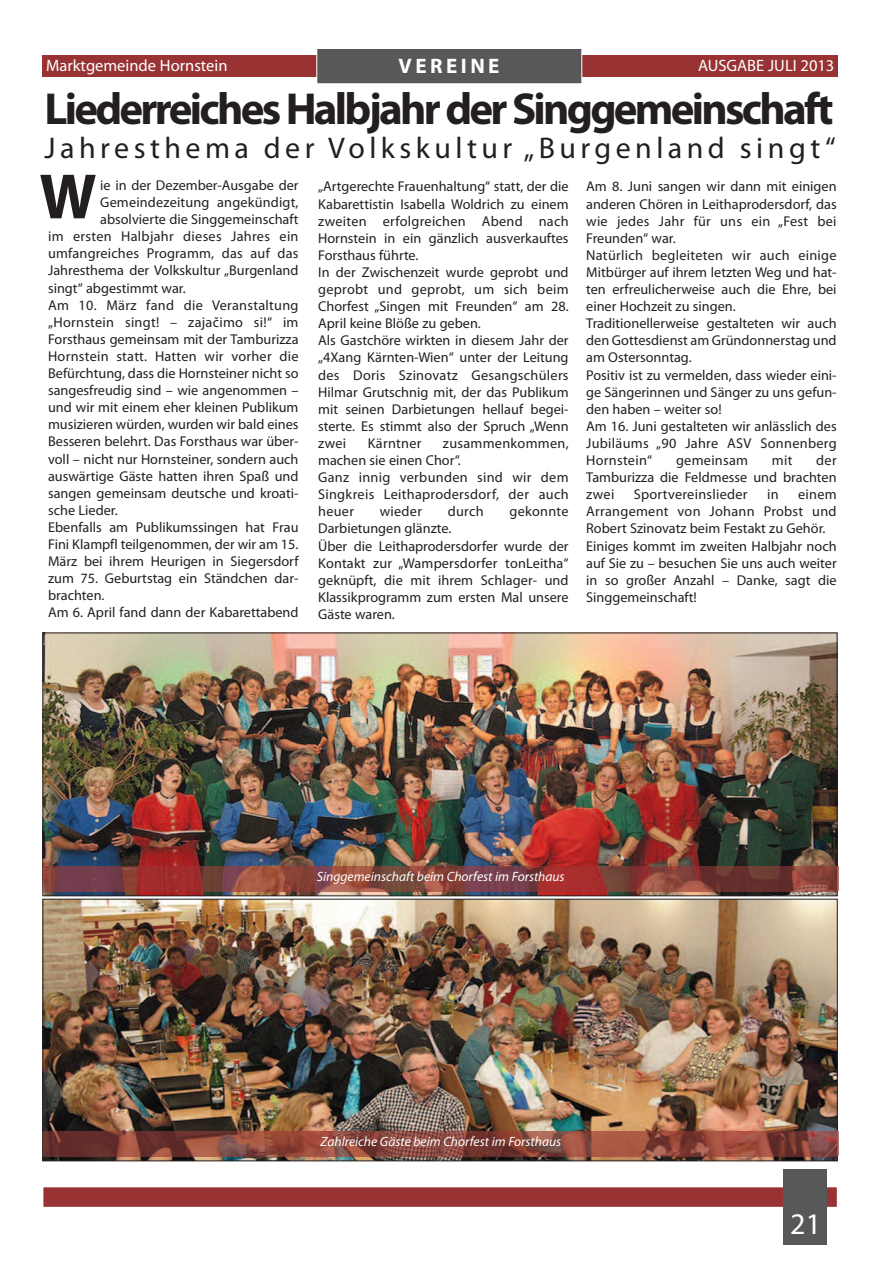
<style>
.page{position:relative;width:893px;height:1263px;background:#fff}
.page>*{position:absolute;margin:0;border:0;box-sizing:border-box;transform-origin:0 0}
.t1{font:700 64.5px "Myriad Pro";color:#231f20}
.t2{font:700 45px "Myriad Pro";letter-spacing:-.06em;color:#231f20}
.t3{font:30px "Myriad Pro";letter-spacing:.15em;color:#231f20}
.t4{font:30px "Myriad Pro";color:#fff}
.t5{font:700 21px "Myriad Pro";letter-spacing:.165em;color:#fff}
.t6{font:16.5px "Myriad Pro";color:#fff}
.t7{font:14.25px/17.1px "Myriad Pro";color:#231f20}
.t8{font:14.25px/17.1px "Myriad Pro";letter-spacing:.02em;color:#231f20}
.t9{font:italic 13.5px "Myriad Pro";color:#fff}
</style>
<div class="page">
<div style="left:43px;top:55px;width:795px;height:22px;background:#993233"></div>
<div style="left:43px;top:1187px;width:794px;height:20px;background:#993233"></div>
<div style="left:43px;top:1186px;width:795px;height:22px;border:1px solid #fff"></div>
<div style="left:317px;top:49px;width:264px;height:34px;background:#57585a"></div>
<div style="left:316px;top:48px;width:266px;height:36px;border:1px solid #fff"></div>
<img style="left:45px;top:634px;width:790px;height:260px">
<hr style="left:837px;top:866px;width:2px;height:25px;background:#b9776c">
<svg style="left:837px;top:866px;width:1px;height:25px"></svg>
<img style="left:43px;top:866px;width:794px;height:25px">
<div style="left:784px;top:1169px;width:43px;height:76px;background:#57585a"></div>
<img style="left:45px;top:901px;width:791px;height:258px">
<svg style="left:837px;top:1131px;width:2px;height:25px"></svg>
<img style="left:43px;top:1131px;width:794px;height:25px">
<h3 class="t5" style="left:399px;top:58px;width:102px">VEREINE</h3>
<h2 class="t2" style="left:45px;top:92px;width:791px">Liederreiches Halbjahr der Singgemeinschaft</h2>
<h3 class="t3" style="left:45px;top:137px;width:793px">Jahresthema der Volkskultur „Burgenland singt“</h3>
<p class="t7" style="left:100px;top:178px;width:200px">ie in der Dezember-Ausgabe der</p>
<p class="t7" style="left:100px;top:195px;width:200px">Gemeindezeitung angekündigt,</p>
<p class="t7" style="left:100px;top:212px;width:200px">absolvierte die Singgemeinschaft</p>
<p class="t8" style="left:48px;top:229px;width:252px">im ersten Halbjahr dieses Jahres ein</p>
<p class="t7" style="left:48px;top:246px;width:252px">umfangreiches Programm, das auf das</p>
<p class="t7" style="left:48px;top:263px;width:252px">Jahresthema der Volkskultur „Burgenland</p>
<p class="t7" style="left:48px;top:280px;width:139px">singt“ abgestimmt war.</p>
<p class="t8" style="left:48px;top:297px;width:252px">Am 10. März fand die Veranstaltung</p>
<p class="t8" style="left:48px;top:314px;width:252px">„Hornstein singt! – zajačimo si!“ im</p>
<p class="t7" style="left:48px;top:332px;width:252px">Forsthaus gemeinsam mit der Tamburizza</p>
<p class="t8" style="left:48px;top:349px;width:252px">Hornstein statt. Hatten wir vorher die</p>
<p class="t7" style="left:48px;top:366px;width:252px">Befürchtung, dass die Hornsteiner nicht so</p>
<p class="t7" style="left:48px;top:383px;width:252px">sangesfreudig sind – wie angenommen –</p>
<p class="t7" style="left:48px;top:400px;width:252px">und wir mit einem eher kleinen Publikum</p>
<p class="t7" style="left:48px;top:417px;width:252px">musizieren würden, wurden wir bald eines</p>
<p class="t7" style="left:48px;top:434px;width:252px">Besseren belehrt. Das Forsthaus war über-</p>
<p class="t7" style="left:48px;top:451px;width:252px">voll – nicht nur Hornsteiner, sondern auch</p>
<p class="t7" style="left:48px;top:468px;width:252px">auswärtige Gäste hatten ihren Spaß und</p>
<p class="t7" style="left:48px;top:485px;width:252px">sangen gemeinsam deutsche und kroati-</p>
<p class="t7" style="left:48px;top:503px;width:71px">sche Lieder.</p>
<p class="t7" style="left:48px;top:520px;width:252px">Ebenfalls am Publikumssingen hat Frau</p>
<p class="t7" style="left:48px;top:537px;width:252px">Fini Klampfl teilgenommen, der wir am 15.</p>
<p class="t7" style="left:48px;top:554px;width:252px">März bei ihrem Heurigen in Siegersdorf</p>
<p class="t7" style="left:48px;top:571px;width:252px">zum 75. Geburtstag ein Ständchen dar-</p>
<p class="t7" style="left:48px;top:588px;width:58px">brachten.</p>
<p class="t7" style="left:48px;top:605px;width:252px">Am 6. April fand dann der Kabarettabend</p>
<p class="t6" style="left:46px;top:59px;width:183px">Marktgemeinde Hornstein</p>
<p class="t6" style="left:698px;top:59px;width:138px">AUSGABE JULI 2013</p>
<h1 class="t1" style="left:39px;top:172px;width:59px">W</h1>
<p class="t7" style="left:318px;top:179px;width:252px">„Artgerechte Frauenhaltung“ statt, der die Kabarettistin Isabella Woldrich zu einem zweiten erfolgreichen Abend nach Hornstein in ein gänzlich ausverkauftes Forsthaus führte.<br>In der Zwischenzeit wurde geprobt und geprobt und geprobt, um sich beim Chorfest „Singen mit Freunden“ am 28.<br>April keine Blöße zu geben.<br>Als Gastchöre wirkten in diesem Jahr der „4Xang Kärnten-Wien“ unter der Leitung des Doris Szinovatz Gesangschülers Hilmar Grutschnig mit, der das Publikum mit seinen Darbietungen hellauf begei&shy;sterte. Es stimmt also der Spruch „Wenn zwei</p>
<p class="t7" style="left:586px;top:179px;width:252px">Am 8. Juni sangen wir dann mit einigen anderen Chören in Leithaprodersdorf, das wie jedes Jahr für uns ein „Fest bei Freunden“ war.<br>Natürlich begleiteten wir auch einige Mitbürger auf ihrem letzten Weg und hat&shy;ten erfreulicherweise auch die Ehre, bei einer Hochzeit zu singen.<br>Traditionellerweise gestalteten wir auch den Gottesdienst am Gründonnerstag und am Ostersonntag.<br>Positiv ist zu vermelden, dass wieder eini&shy;ge Sängerinnen und Sänger zu uns gefun&shy;den haben – weiter so!<br>Am 16. Juni gestalteten wir anlässlich des Jubiläums „90 Jahre ASV Sonnenberg Hornstein“</p>
<p class="t8" style="left:318px;top:436px;width:252px;text-indent:125px">zusammenkommen, machen sie einen Chor“.<br>Ganz innig verbunden sind wir dem<br>Singkreis Leithaprodersdorf, der auch heuer</p>
<p class="t8" style="left:368px;top:436px;width:55px">Kärntner</p>
<p class="t7" style="left:586px;top:453px;width:252px;text-align:justify;text-indent:230px">der Tamburizza die Feldmesse und brachten zwei</p>
<p class="t8" style="left:676px;top:453px;width:74px">gemeinsam</p>
<p class="t7" style="left:772px;top:453px;width:22px">mit</p>
<p class="t8" style="left:634px;top:487px;width:115px">Sportvereinslieder</p>
<p class="t7" style="left:767px;top:487px;width:13px">in</p>
<p class="t7" style="left:586px;top:487px;width:252px;text-indent:212px">einem<br>Arrangement von Johann Probst und<br>Robert Szinovatz beim Festakt zu Gehör.<br>Einiges kommt im zweiten Halbjahr noch auf Sie zu – besuchen Sie uns auch weiter in so großer Anzahl – Danke, sagt die<br>Singgemeinschaft!</p>
<p class="t7" style="left:380px;top:504px;width:44px">wieder</p>
<p class="t7" style="left:448px;top:504px;width:37px">durch</p>
<p class="t8" style="left:509px;top:504px;width:61px">gekonnte</p>
<p class="t7" style="left:318px;top:521px;width:252px">Darbietungen glänzte.<br>Über die Leithaprodersdorfer wurde der<br>Kontakt zur „Wampersdorfer tonLeitha“ geknüpft, die mit ihrem Schlager- und<br>Klassikprogramm zum ersten Mal unsere<br>Gäste waren.</p>
<p class="t9" style="left:317px;top:871px;width:249px">Singgemeinschaft beim Chorfest im Forsthaus</p>
<p class="t9" style="left:321px;top:1136px;width:242px">Zahlreiche Gäste beim Chorfest im Forsthaus</p>
<h3 class="t4" style="left:790px;top:1212px;width:32px">21</h3>
</div>
